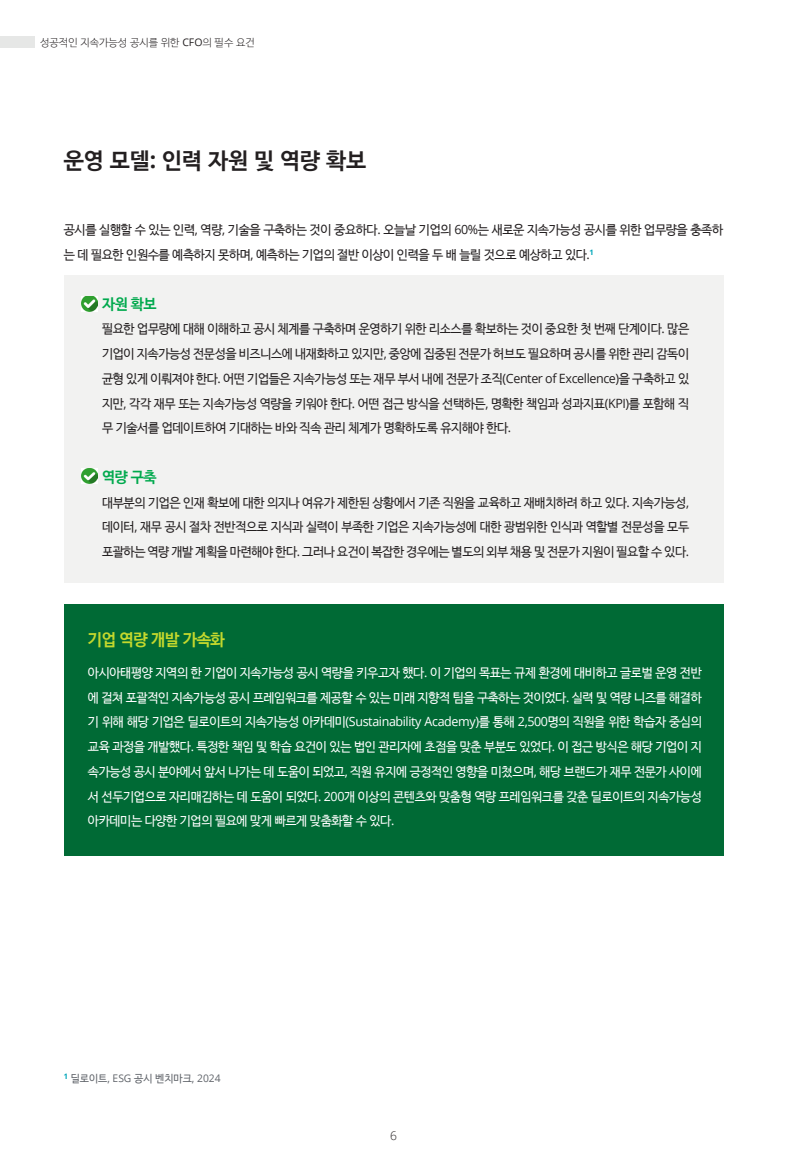
<style>
.page{position:relative;width:787px;height:1170px;background:#fff}
.page>*{position:absolute;margin:0;border:0;box-sizing:border-box;transform-origin:0 0}
.t1{font:700 22.5px "Nanum Barun Gothic";color:#231f20}
.t2{font:700 16.5px "Nanum Barun Gothic";letter-spacing:-.03em;color:#c4d82d}
.t3{font:700 15px "Nanum Barun Gothic";letter-spacing:-.03em;color:#00a94d}
.t4{font:12.75px/24.8px "Nanum Barun Gothic";letter-spacing:-.03em;color:#231f20;text-align:justify}
.t5{font:12.75px/24.8px "Nanum Barun Gothic";letter-spacing:-.03em;color:#fff;text-align:justify}
.t6{font:300 12px "Open Sans";color:#231f20}
.t7{font:300 10.5px "Nanum Barun Gothic";color:#231f20}
.t8{font:10.5px "Nanum Barun Gothic";color:#5f6369}
.s1{font-family:"Open Sans";font-weight:400}
.s2{font-family:"Open Sans"}
</style>
<div class="page">
<div style="left:0;top:36px;width:35px;height:12px;background:#e6e7e6"></div>
<div style="left:64px;top:604px;width:659px;height:251px;background:#006a35"></div>
<div style="left:64px;top:275px;width:659px;height:308px;background:#f2f2f1"></div>
<img style="left:82px;top:296px;width:15px;height:15px">
<img style="left:82px;top:468px;width:15px;height:15px">
<p class="t7" style="left:40px;top:37px;width:216px">성공적인 지속가능성 공시를 위한 <span class="s1">CFO</span>의 필수 요건</p>
<p class="t1" style="left:64px;top:149px;width:304px">운영 모델<span class="s2">:</span> 인력 자원 및 역량 확보</p>
<p class="t4" style="left:64px;top:218px;width:661px">공시를 실행할 수 있는 인력<span class="s2">,</span> 역량<span class="s2">,</span> 기술을 구축하는 것이 중요하다<span class="s2">.</span> 오늘날 기업의 <span class="s2">60%</span>는 새로운 지속가능성 공시를 위한 업무량을 충족하 는 데 필요한 인원수를 예측하지 못하며<span class="s2">,</span> 예측하는 기업의 절반 이상이 인력을 두 배 늘릴 것으로 예상하고 있다<span class="s2">.</span><sup>1</sup></p>
<p class="t3" style="left:102px;top:296px;width:56px">자원 확보</p>
<p class="t4" style="left:102px;top:317px;width:588px">필요한 업무량에 대해 이해하고 공시 체계를 구축하며 운영하기 위한 리소스를 확보하는 것이 중요한 첫 번째 단계이다<span class="s2">.</span> 많은 기업이 지속가능성 전문성을 비즈니스에 내재화하고 있지만<span class="s2">,</span> 중앙에 집중된 전문가 허브도 필요하며 공시를 위한 관리 감독이 균형 있게 이뤄져야 한다<span class="s2">.</span> 어떤 기업들은 지속가능성 또는 재무 부서 내에 전문가 조직<span class="s2">(Center of Excellence)</span>을 구축하고 있 지만<span class="s2">,</span> 각각 재무 또는 지속가능성 역량을 키워야 한다<span class="s2">.</span> 어떤 접근 방식을 선택하든<span class="s2">,</span> 명확한 책임과 성과지표<span class="s2">(KPI)</span>를 포함해 직 무 기술서를 업데이트하여 기대하는 바와 직속 관리 체계가 명확하도록 유지해야 한다<span class="s2">.</span></p>
<p class="t3" style="left:102px;top:469px;width:56px">역량 구축</p>
<p class="t4" style="left:102px;top:491px;width:588px">대부분의 기업은 인재 확보에 대한 의지나 여유가 제한된 상황에서 기존 직원을 교육하고 재배치하려 하고 있다<span class="s2">.</span> 지속가능성<span class="s2">, </span>데이터<span class="s2">,</span> 재무 공시 절차 전반적으로 지식과 실력이 부족한 기업은 지속가능성에 대한 광범위한 인식과 역할별 전문성을 모두 포괄하는 역량 개발 계획을 마련해야 한다<span class="s2">.</span> 그러나 요건이 복잡한 경우에는 별도의 외부 채용 및 전문가 지원이 필요할 수 있다<span class="s2">.</span></p>
<p class="t2" style="left:88px;top:631px;width:139px">기업 역량 개발 가속화</p>
<p class="t5" style="left:88px;top:660px;width:615px">아시아태평양 지역의 한 기업이 지속가능성 공시 역량을 키우고자 했다<span class="s2">.</span> 이 기업의 목표는 규제 환경에 대비하고 글로벌 운영 전반 에 걸쳐 포괄적인 지속가능성 공시 프레임워크를 제공할 수 있는 미래 지향적 팀을 구축하는 것이었다<span class="s2">.</span> 실력 및 역량 니즈를 해결하 기 위해 해당 기업은 딜로이트의 지속가능성 아카데미<span class="s2">(Sustainability Academy)</span>를 통해 <span class="s2">2,500</span>명의 직원을 위한 학습자 중심의 교육 과정을 개발했다<span class="s2">.</span> 특정한 책임 및 학습 요건이 있는 법인 관리자에 초점을 맞춘 부분도 있었다<span class="s2">.</span> 이 접근 방식은 해당 기업이 지 속가능성 공시 분야에서 앞서 나가는 데 도움이 되었고<span class="s2">,</span> 직원 유지에 긍정적인 영향을 미쳤으며<span class="s2">,</span> 해당 브랜드가 재무 전문가 사이에 서 선두기업으로 자리매김하는 데 도움이 되었다<span class="s2">. 200</span>개 이상의 콘텐츠와 맞춤형 역량 프레임워크를 갖춘 딜로이트의 지속가능성 아카데미는 다양한 기업의 필요에 맞게 빠르게 맞춤화할 수 있다<span class="s2">.</span></p>
<p class="t8" style="left:64px;top:1072px;width:158px"><sup>1</sup> 딜로이트<span class="s2">, ESG</span> 공시 벤치마크<span class="s2">, 2024</span></p>
<p class="t6" style="left:390px;top:1127px;width:8px">6</p>
</div>
